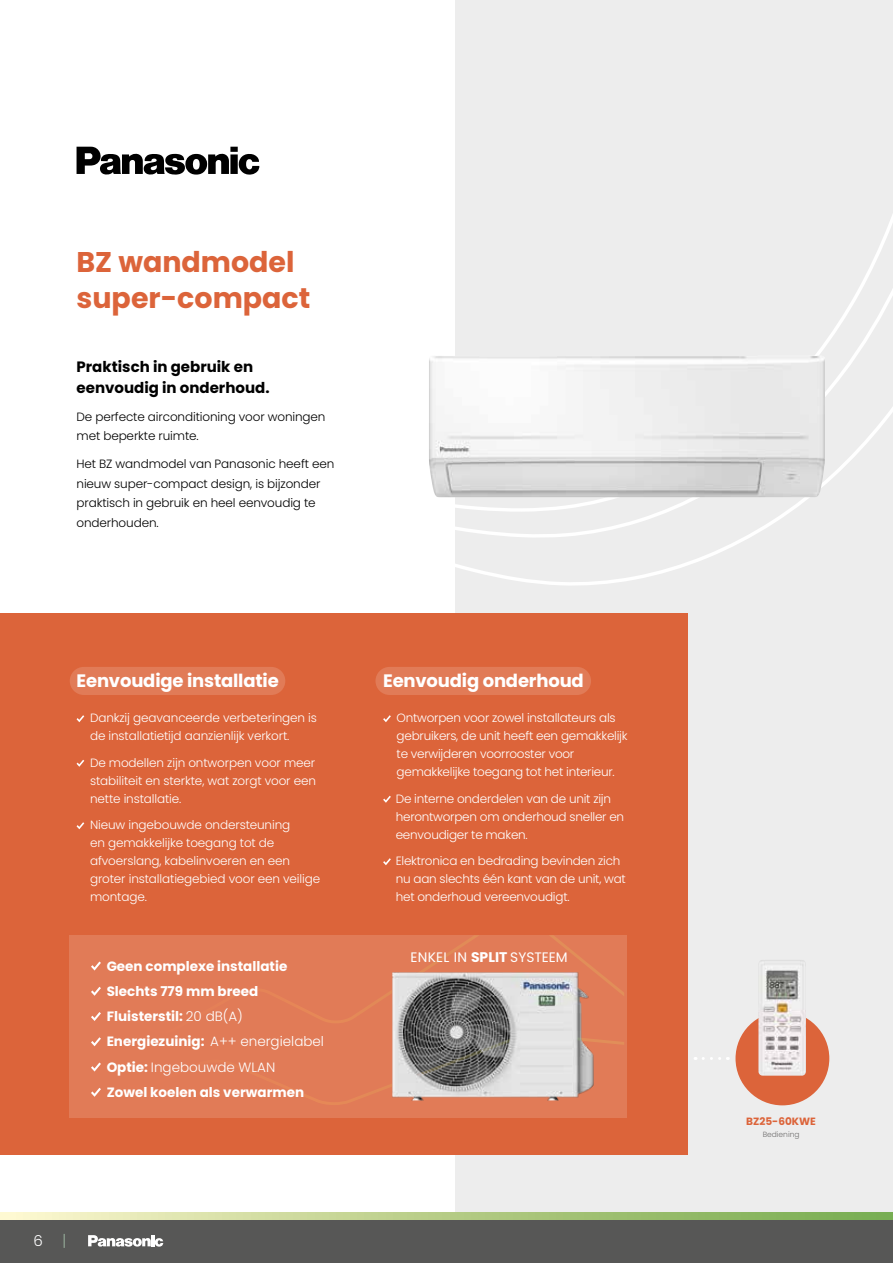
<style>
.page{position:relative;width:893px;height:1263px;background:#fff}
.page>*{position:absolute;margin:0;border:0;box-sizing:border-box;transform-origin:0 0}
.t1{font:700 28.5px/36px "Poppins";color:#dc643a}
.t2{font:700 18px "Poppins";letter-spacing:-.01em;color:#fff}
.t3{font:700 15px/21px "Poppins";color:#000}
.t4{font:300 15px "Poppins";color:#fff}
.t5{font:13.8px "Poppins";color:#fff}
.t6{font:700 13.5px/25.2px "Poppins";color:#fff}
.t7{font:300 12px/18px "Poppins";letter-spacing:-.02em;color:#fff}
.t8{font:300 12px/19.5px "Poppins";letter-spacing:-.01em;color:#000}
.t9{font:700 10.5px "Poppins";color:#dc643a}
.t10{font:300 7.5px "Poppins";color:#706f6f}
.s1{font-weight:300}
.s2{font-weight:700;font-size:13.95px}
</style>
<div class="page">
<div style="left:455px;top:0;width:438px;height:1263px;background:#ededed"></div>
<svg style="left:455px;top:214px;width:438px;height:371px"></svg>
<div style="left:0;top:614px;width:687px;height:541px;background:#dc643a"></div>
<div style="left:70px;top:935px;width:557px;height:183px;background:#e17b57"></div>
<svg style="left:77px;top:715px;width:7px;height:7px"></svg>
<svg style="left:77px;top:760px;width:7px;height:7px"></svg>
<svg style="left:77px;top:822px;width:7px;height:7px"></svg>
<svg style="left:383px;top:715px;width:8px;height:7px"></svg>
<svg style="left:383px;top:796px;width:8px;height:7px"></svg>
<svg style="left:383px;top:858px;width:8px;height:7px"></svg>
<svg style="left:77px;top:147px;width:182px;height:28px"></svg>
<img style="left:429px;top:356px;width:396px;height:141px">
<div style="left:70px;top:667px;width:215px;height:28px;background:#e17b57;border-radius:14px"></div>
<div style="left:375px;top:667px;width:216px;height:28px;background:#e17b57;border-radius:14px"></div>
<div style="left:735px;top:1011px;width:94px;height:94px;background:#dc643a;border-radius:50%"></div>
<svg style="left:703px;top:1057px;width:25px;height:3px"></svg>
<svg style="left:91px;top:935px;width:533px;height:170px"></svg>
<img style="left:758px;top:960px;width:48px;height:116px">
<div style="left:0;top:1219px;width:893px;height:44px;background:#575756"></div>
<svg style="left:0;top:1212px;width:893px;height:7px;background:#b7ce8a"></svg>
<svg style="left:64px;top:1234px;width:1px;height:14px"></svg>
<svg style="left:88px;top:1235px;width:75px;height:12px"></svg>
<h1 class="t1" style="left:77px;top:244px;width:235px">BZ wandmodel super-compact</h1>
<p class="t3" style="left:77px;top:356px;width:195px">Praktisch in gebruik en eenvoudig in onderhoud.</p>
<p class="t8" style="left:77px;top:407px;width:251px">De perfecte airconditioning voor woningen met beperkte ruimte.</p>
<p class="t8" style="left:77px;top:454px;width:259px">Het BZ wandmodel van Panasonic heeft een nieuw super-compact design, is bijzonder praktisch in gebruik en heel eenvoudig te onderhouden.</p>
<h2 class="t2" style="left:77px;top:671px;width:204px">Eenvoudige installatie</h2>
<p class="t7" style="left:90px;top:709px;width:228px">Dankzij geavanceerde verbeteringen is de installatietijd aanzienlijk verkort.</p>
<p class="t7" style="left:90px;top:754px;width:227px;text-align:justify">De modellen zijn ontworpen voor meer stabiliteit en sterkte, wat zorgt voor een nette installatie.</p>
<p class="t7" style="left:90px;top:816px;width:232px">Nieuw ingebouwde ondersteuning<br>en gemakkelijke toegang tot de afvoerslang, kabelinvoeren en een groter installatiegebied voor een veilige montage.</p>
<p class="t6" style="left:107px;top:953px;width:219px">Geen complexe installatie<br>Slechts 779 mm breed<br>Fluisterstil: <span class="s1">20 dB(A)<br></span>Energiezuinig: <span class="s1">A++ energielabel<br></span>Optie: <span class="s1">Ingebouwde WLAN<br></span>Zowel koelen als verwarmen</p>
<p class="t4" style="left:33px;top:1232px;width:11px">6</p>
<h2 class="t2" style="left:383px;top:671px;width:202px">Eenvoudig onderhoud</h2>
<p class="t7" style="left:397px;top:709px;width:232px">Ontworpen voor zowel installateurs als gebruikers, de unit heeft een gemakkelijk te verwijderen voorrooster voor gemakkelijke toegang tot het interieur.</p>
<p class="t7" style="left:396px;top:790px;width:230px">De interne onderdelen van de unit zijn herontworpen om onderhoud sneller en eenvoudiger te maken.</p>
<p class="t7" style="left:396px;top:852px;width:232px">Elektronica en bedrading bevinden zich nu aan slechts één kant van de unit, wat het onderhoud vereenvoudigt.</p>
<p class="t5" style="left:411px;top:949px;width:159px">ENKEL IN <span class="s2">SPLIT</span> SYSTEEM</p>
<p class="t9" style="left:746px;top:1115px;width:71px">BZ25-60KWE</p>
<p class="t10" style="left:763px;top:1130px;width:38px">Bediening</p>
</div>
